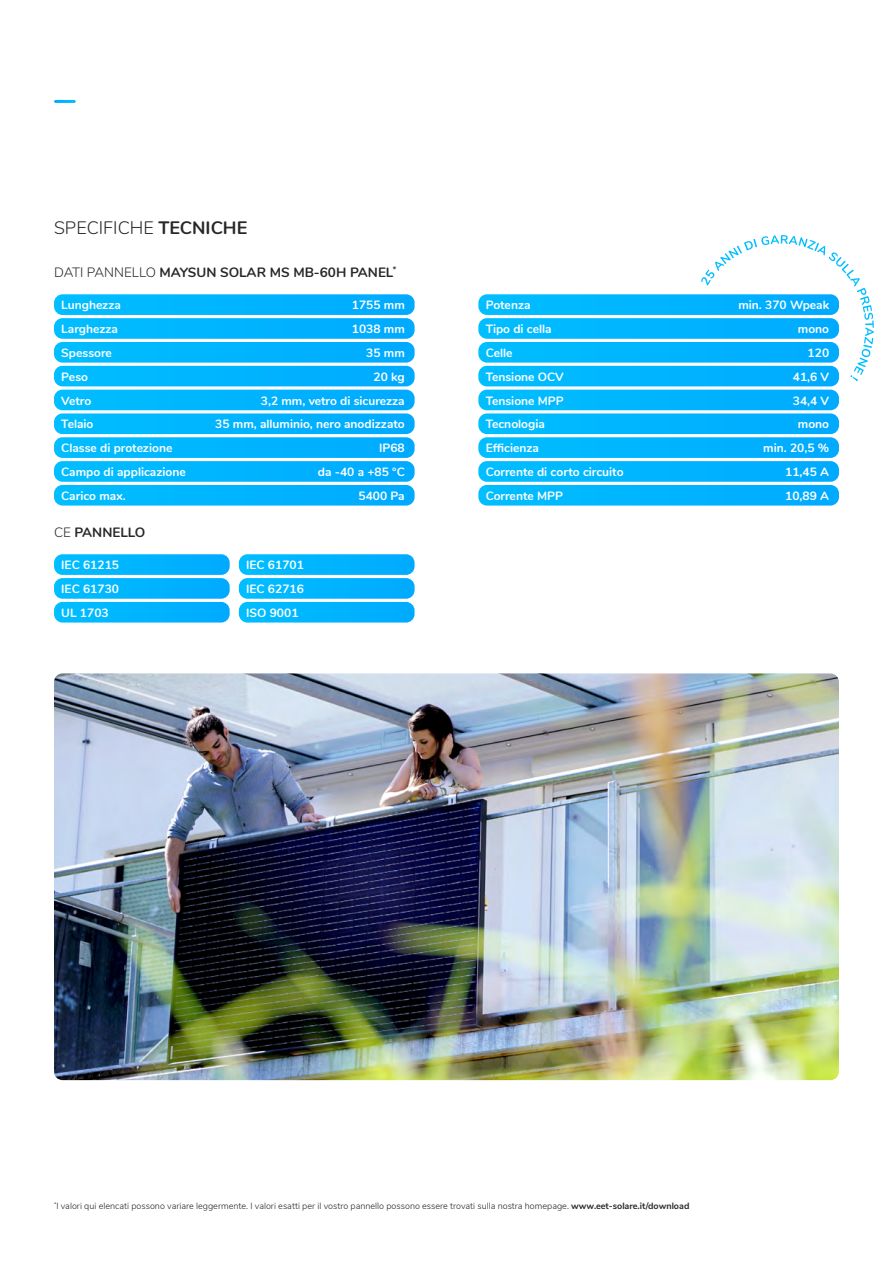
<style>
.page{position:relative;width:893px;height:1263px;background:#fff}
.page>*{position:absolute;margin:0;border:0;box-sizing:border-box;transform-origin:0 0}
.t1{font:300 18px "Nunito";color:#282827}
.t2{font:700 13.5px "Nunito";color:#282827}
.t3{font:700 12px/23.9px "Nunito";color:#fff;text-align:justify}
.t4{font:300 9px "Nunito Sans";color:#282827}
.s1{font-weight:700}
.s2{font-weight:300}
</style>
<div class="page">
<img style="left:54px;top:673px;width:785px;height:407px">
<svg style="left:54px;top:294px;width:361px;height:212px;background:#26bfff"></svg>
<svg style="left:54px;top:554px;width:176px;height:68px;background:#1dbcff"></svg>
<svg style="left:239px;top:554px;width:176px;height:68px;background:#1dbcff"></svg>
<svg style="left:478px;top:294px;width:361px;height:212px;background:#28c0ff"></svg>
<h1 class="t1" style="left:54px;top:214px;width:195px">SPECIFICHE <span class="s1">TECNICHE</span></h1>
<p class="t2" style="left:54px;top:262px;width:344px"><span class="s2">DATI PANNELLO</span> MAYSUN SOLAR MS MB-60H PANEL<sup>*</sup></p>
<p class="t3" style="left:61px;top:292px;width:61px">Lunghezza</p>
<p class="t3" style="left:352px;top:292px;width:55px">1755 mm</p>
<p class="t3" style="left:61px;top:340px;width:52px">Spessore</p>
<p class="t3" style="left:366px;top:340px;width:40px">35 mm</p>
<p class="t3" style="left:61px;top:316px;width:58px">Larghezza</p>
<p class="t3" style="left:352px;top:316px;width:55px">1038 mm</p>
<p class="t3" style="left:61px;top:364px;width:28px">Peso</p>
<p class="t3" style="left:374px;top:364px;width:33px">20 kg</p>
<p class="t3" style="left:61px;top:388px;width:31px">Vetro</p>
<p class="t3" style="left:261px;top:388px;width:145px">3,2 mm, vetro di sicurezza</p>
<p class="t3" style="left:61px;top:412px;width:34px">Telaio</p>
<p class="t3" style="left:215px;top:412px;width:191px">35 mm, alluminio, nero anodizzato</p>
<p class="t3" style="left:61px;top:435px;width:113px">Classe di protezione</p>
<p class="t3" style="left:379px;top:435px;width:27px">IP68</p>
<p class="t3" style="left:61px;top:459px;width:126px">Campo di applicazione</p>
<p class="t3" style="left:318px;top:459px;width:88px">da -40 a +85 °C</p>
<p class="t3" style="left:61px;top:483px;width:66px">Carico max.</p>
<p class="t3" style="left:358px;top:483px;width:48px">5400 Pa</p>
<p class="t2" style="left:54px;top:522px;width:93px"><span class="s2">CE</span> PANNELLO</p>
<p class="t3" style="left:61px;top:552px;width:59px">IEC 61215</p>
<p class="t3" style="left:61px;top:600px;width:49px">UL 1703</p>
<p class="t3" style="left:61px;top:576px;width:59px">IEC 61730</p>
<p class="t3" style="left:246px;top:552px;width:59px">IEC 61701<br>IEC 62716<br>ISO 9001</p>
<p class="t3" style="left:486px;top:292px;width:46px">Potenza</p>
<p class="t3" style="left:738px;top:292px;width:92px">min. 370 Wpeak</p>
<p class="t3" style="left:486px;top:316px;width:68px">Tipo di cella</p>
<p class="t3" style="left:798px;top:316px;width:33px">mono</p>
<p class="t3" style="left:486px;top:340px;width:28px">Celle</p>
<p class="t3" style="left:808px;top:340px;width:23px">120</p>
<p class="t3" style="left:486px;top:364px;width:80px">Tensione OCV</p>
<p class="t3" style="left:793px;top:364px;width:38px">41,6 V</p>
<p class="t3" style="left:486px;top:388px;width:80px">Tensione MPP</p>
<p class="t3" style="left:793px;top:388px;width:38px">34,4 V</p>
<p class="t3" style="left:486px;top:412px;width:61px">Tecnologia</p>
<p class="t3" style="left:798px;top:412px;width:33px">mono</p>
<p class="t3" style="left:486px;top:435px;width:55px">Efficienza</p>
<p class="t3" style="left:763px;top:435px;width:67px">min. 20,5 %</p>
<p class="t3" style="left:486px;top:459px;width:139px">Corrente di corto circuito</p>
<p class="t3" style="left:785px;top:459px;width:45px">11,45 A</p>
<p class="t3" style="left:486px;top:483px;width:79px">Corrente MPP</p>
<p class="t3" style="left:785px;top:483px;width:45px">10,89 A</p>
<p class="t4" style="left:54px;top:1199px;width:637px"><sup>*</sup>I valori qui elencati possono variare leggermente. I valori esatti per il vostro pannello possono essere trovati sulla nostra homepage. <span class="s1">www.eet-solare.it/download</span></p>
</div>
